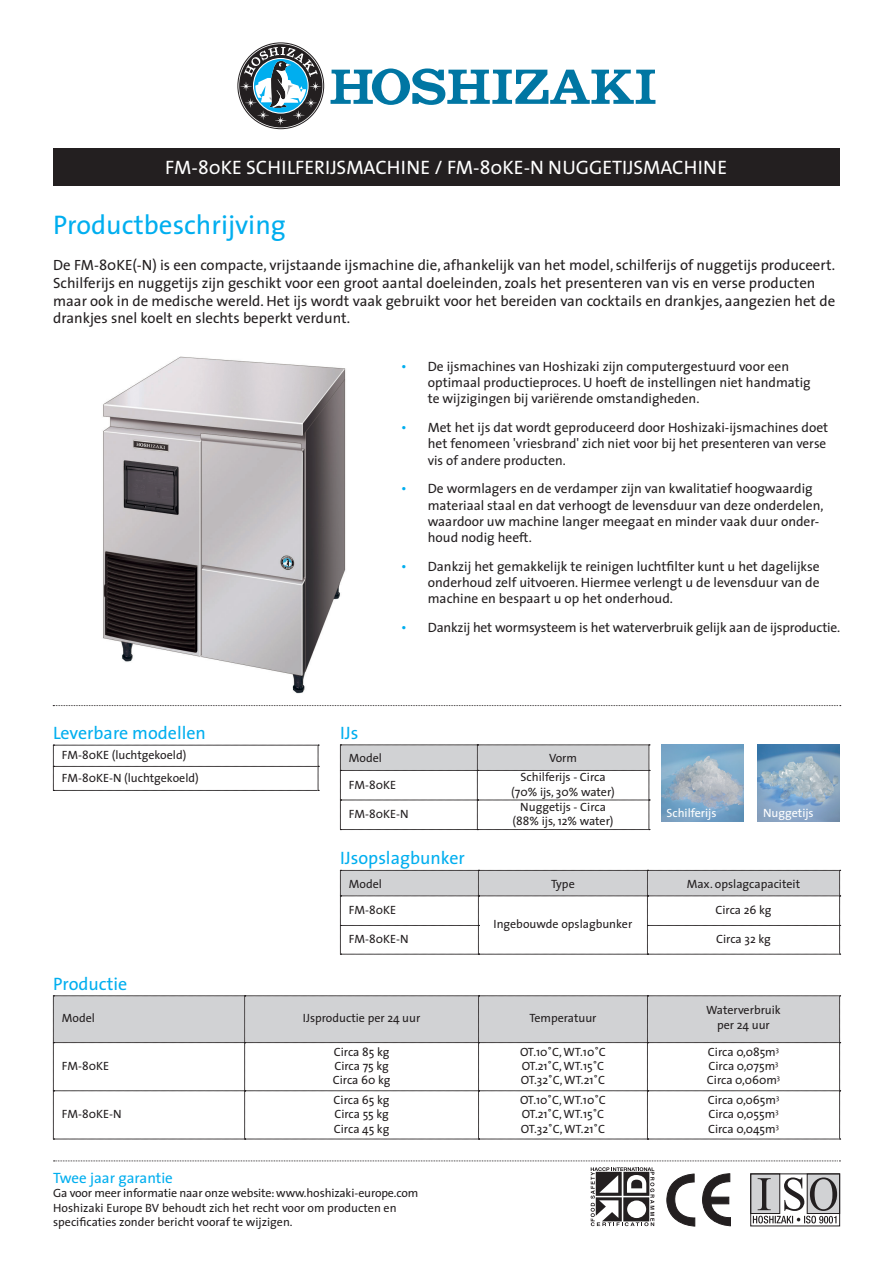
<style>
.page{position:relative;width:893px;height:1263px;background:#fff}
.page>*{position:absolute;margin:0;border:0;box-sizing:border-box;transform-origin:0 0}
.t1{font:27px "The Sans";color:#00aeef}
.t2{font:19.5px "The Sans";color:#fff}
.t3{font:18px "The Sans";color:#00aeef}
.t4{font:15px "The Sans";color:#00aeef}
.t5{font:14.85px/17.9px "The Sans";color:#231f20}
.t6{font:13.5px/16.2px "The Sans";color:#231f20}
.t7{font:12px/14.4px "The Sans";color:#231f20}
.t8{font:12px "The Sans";color:#fff}
.s1{font-weight:300;font-size:15px;color:#00aeef}
</style>
<div class="page">
<svg style="left:331px;top:68px;width:324px;height:37px"></svg>
<svg style="left:239px;top:44px;width:83px;height:83px"></svg>
<svg style="left:54px;top:1160px;width:786px;height:1px"></svg>
<svg style="left:667px;top:1174px;width:28px;height:52px"></svg>
<svg style="left:702px;top:1173px;width:29px;height:53px"></svg>
<div style="left:751px;top:1174px;width:29px;height:39px;background:#d1d2d4"></div>
<div style="left:750px;top:1174px;width:30px;height:40px;border:1px solid #231f20"></div>
<div style="left:807px;top:1174px;width:33px;height:39px;background:#d1d2d4"></div>
<div style="left:807px;top:1174px;width:33px;height:40px;border:1px solid #231f20"></div>
<div style="left:750px;top:1174px;width:90px;height:52px;border:1px solid #231f20"></div>
<svg style="left:753px;top:1177px;width:84px;height:46px"></svg>
<svg style="left:591px;top:1167px;width:63px;height:59px"></svg>
<div style="left:53px;top:149px;width:787px;height:37px;background:#231f20"></div>
<img style="left:103px;top:356px;width:243px;height:338px">
<svg style="left:53px;top:705px;width:788px;height:1px"></svg>
<svg style="left:53px;top:995px;width:788px;height:145px"></svg>
<svg style="left:340px;top:870px;width:501px;height:85px"></svg>
<svg style="left:340px;top:745px;width:310px;height:85px"></svg>
<svg style="left:53px;top:745px;width:266px;height:46px"></svg>
<img style="left:661px;top:744px;width:82px;height:77px">
<img style="left:758px;top:744px;width:81px;height:77px">
<h2 class="t2" style="left:165px;top:152px;width:564px">FM-80KE SCHILFERIJSMACHINE / FM-80KE-N NUGGETIJSMACHINE</h2>
<h1 class="t1" style="left:53px;top:202px;width:234px">Productbeschrijving</h1>
<p class="t5" style="left:53px;top:255px;width:784px">De FM-80KE(-N) is een compacte, vrijstaande ijsmachine die, afhankelijk van het model, schilferijs of nuggetijs produceert.<br>Schilferijs en nuggetijs zijn geschikt voor een groot aantal doeleinden, zoals het presenteren van vis en verse producten maar ook in de medische wereld. Het ijs wordt vaak gebruikt voor het bereiden van cocktails en drankjes, aangezien het de drankjes snel koelt en slechts beperkt verdunt.</p>
<h3 class="t3" style="left:53px;top:718px;width:154px">Leverbare modellen</h3>
<p class="t7" style="left:62px;top:743px;width:138px;line-height:22.6px">FM-80KE (luchtgekoeld)<br>FM-80KE-N (luchtgekoeld)</p>
<p class="t6" style="left:428px;top:358px;width:384px;text-indent:-27px"><span class="s1">•</span> De ijsmachines van Hoshizaki zijn computergestuurd voor een optimaal productieproces. U hoeft de instellingen niet handmatig te wijzigingen bij variërende omstandigheden.</p>
<p class="t6" style="left:428px;top:419px;width:402px;text-indent:-27px"><span class="s1">•</span> Met het ijs dat wordt geproduceerd door Hoshizaki-ijsmachines doet het fenomeen 'vriesbrand' zich niet voor bij het presenteren van verse vis of andere producten.</p>
<p class="t6" style="left:428px;top:480px;width:397px;text-indent:-27px"><span class="s1">•</span> De wormlagers en de verdamper zijn van kwalitatief hoogwaardig materiaal staal en dat verhoogt de levensduur van deze onderdelen, waardoor uw machine langer meegaat en minder vaak duur onder&shy;houd nodig heeft.</p>
<p class="t6" style="left:428px;top:558px;width:393px;text-align:justify;text-indent:-27px"><span class="s1">•</span> Dankzij het gemakkelijk te reinigen luchtfilter kunt u het dagelijkse onderhoud zelf uitvoeren. Hiermee verlengt u de levensduur van de machine en bespaart u op het onderhoud.</p>
<p class="t6" style="left:401px;top:619px;width:441px"><span class="s1">•</span> Dankzij het wormsysteem is het waterverbruik gelijk aan de ijsproductie.</p>
<h3 class="t3" style="left:340px;top:718px;width:20px">IJs</h3>
<p class="t7" style="left:349px;top:750px;width:35px">Model</p>
<p class="t7" style="left:549px;top:750px;width:29px">Vorm</p>
<p class="t7" style="left:349px;top:777px;width:49px">FM-80KE</p>
<p class="t7" style="left:511px;top:770px;width:105px;text-align:center">Schilferijs - Circa (70% ijs, 30% water)</p>
<p class="t7" style="left:349px;top:806px;width:61px">FM-80KE-N</p>
<p class="t7" style="left:513px;top:799px;width:102px;text-align:center">Nuggetijs - Circa (88% ijs, 12% water)</p>
<p class="t8" style="left:666px;top:803px;width:52px">Schilferijs</p>
<p class="t8" style="left:763px;top:803px;width:52px">Nuggetijs</p>
<h3 class="t3" style="left:340px;top:843px;width:126px">IJsopslagbunker</h3>
<p class="t7" style="left:349px;top:876px;width:35px">Model</p>
<p class="t7" style="left:551px;top:876px;width:25px">Type</p>
<p class="t7" style="left:687px;top:876px;width:115px">Max. opslagcapaciteit</p>
<p class="t7" style="left:349px;top:902px;width:49px">FM-80KE</p>
<p class="t7" style="left:493px;top:917px;width:140px">Ingebouwde opslagbunker</p>
<p class="t7" style="left:715px;top:902px;width:58px">Circa 26 kg</p>
<p class="t7" style="left:349px;top:931px;width:61px">FM-80KE-N</p>
<p class="t7" style="left:716px;top:931px;width:56px">Circa 32 kg</p>
<h3 class="t3" style="left:53px;top:968px;width:76px">Productie</h3>
<p class="t7" style="left:62px;top:1010px;width:35px">Model</p>
<p class="t7" style="left:303px;top:1010px;width:119px">IJsproductie per 24 uur</p>
<p class="t7" style="left:529px;top:1010px;width:69px">Temperatuur</p>
<p class="t7" style="left:706px;top:1003px;width:76px;text-align:center">Waterverbruik per 24 uur</p>
<p class="t7" style="left:62px;top:1058px;width:49px">FM-80KE</p>
<p class="t7" style="left:333px;top:1044px;width:59px">Circa 85 kg<br>Circa 75 kg<br>Circa 60 kg</p>
<p class="t7" style="left:520px;top:1044px;width:87px">OT.10˚C, WT.10˚C<br>OT.21˚C, WT.15˚C<br>OT.32˚C, WT.21˚C</p>
<p class="t7" style="left:707px;top:1044px;width:75px">Circa 0,085m<sup>3<br></sup>Circa 0,075m<sup>3<br></sup>Circa 0,060m<sup>3</sup></p>
<p class="t7" style="left:62px;top:1106px;width:61px">FM-80KE-N</p>
<p class="t7" style="left:334px;top:1092px;width:57px;text-align:justify">Circa 65 kg Circa 55 kg Circa 45 kg</p>
<p class="t7" style="left:520px;top:1092px;width:87px">OT.10˚C, WT.10˚C<br>OT.21˚C, WT.15˚C<br>OT.32˚C, WT.21˚C</p>
<p class="t7" style="left:708px;top:1092px;width:73px;text-align:justify">Circa 0,065m<sup>3<br></sup>Circa 0,055m<sup>3<br></sup>Circa 0,045m<sup>3</sup></p>
<p class="t4" style="left:53px;top:1165px;width:121px">Twee jaar garantie</p>
<p class="t7" style="left:53px;top:1186px;width:367px">Ga voor meer informatie naar onze website: www.hoshizaki-europe.com<br>Hoshizaki Europe BV behoudt zich het recht voor om producten en specificaties zonder bericht vooraf te wijzigen.</p>
</div>
